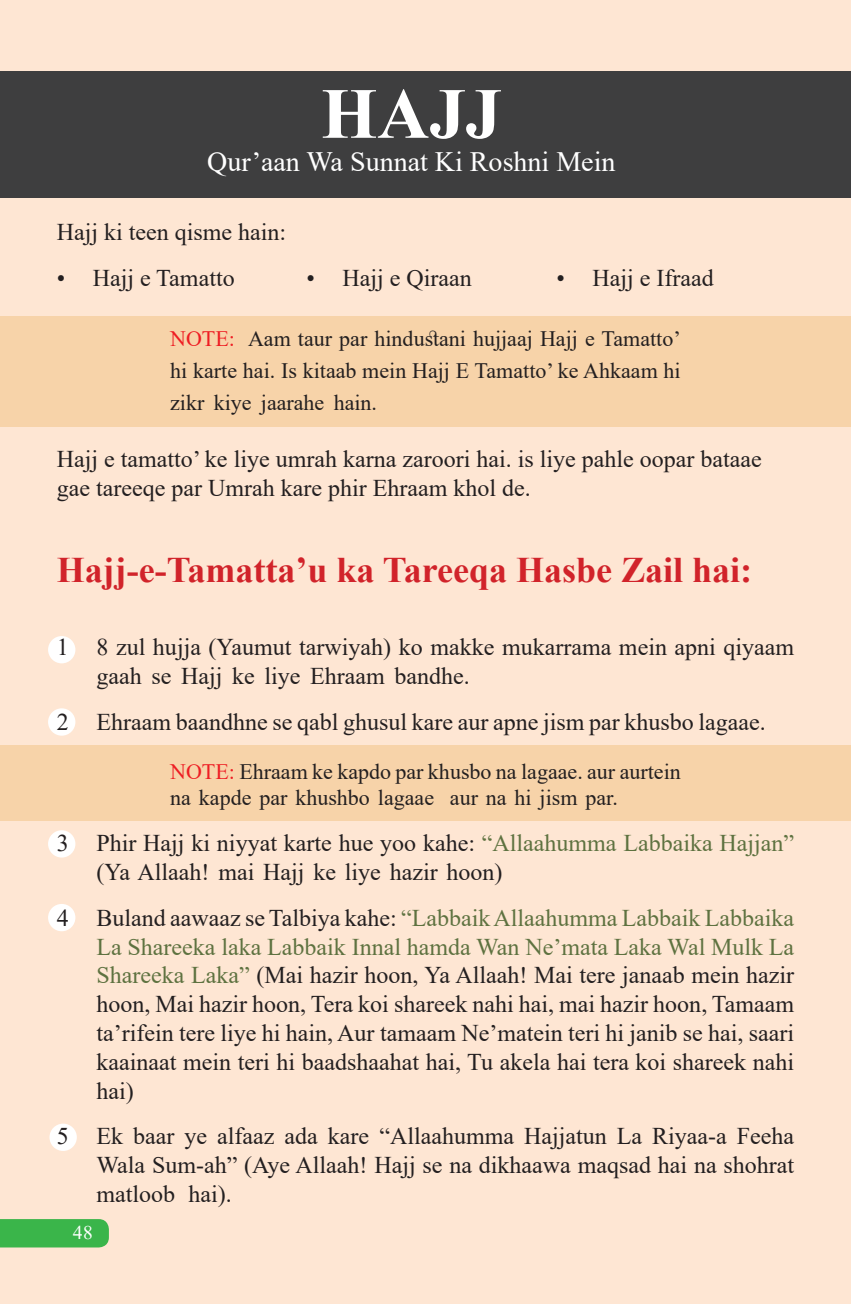
<style>
.page{position:relative;width:851px;height:1304px;background:#fff}
.page>*{position:absolute;margin:0;border:0;box-sizing:border-box;transform-origin:0 0}
.Eng-Points{font:700 72px "Times New Roman";color:#fff}
.Eng-Points-2{font:700 36px "Times New Roman";color:#d1232a}
.Eng-Points-3{font:28px "Times New Roman";color:#fff}
.Eng-Points-4{font:24px/28.8px "Times New Roman";color:#231f20}
.Eng-Points-5{font:24px "Times New Roman";color:#5e7240}
.t1{font:24px "Jameel Noori Nastaleeq";color:#fff}
.Eng-Points-6{font:22px/32px "Times New Roman";color:#231f20}
.s1{color:#ee1d23}
.s2{color:#5e7240}
.s3{color:#231f20}
</style>
<div class="page">
<div style="left:0;top:0;width:850px;height:1304px;background:#fee6d3"></div>
<div style="left:0;top:316px;width:850px;height:111px;background:#f7d3a9"></div>
<div style="left:0;top:745px;width:850px;height:76px;background:#f7d3a9"></div>
<div style="left:0;top:72px;width:850px;height:126px;background:#3e3e3f"></div>
<div style="left:48px;top:636px;width:27px;height:27px;background:#fff;border-radius:50%"></div>
<div style="left:48px;top:708px;width:27px;height:28px;background:#fff;border-radius:50%"></div>
<div style="left:48px;top:830px;width:27px;height:28px;background:#fff;border-radius:50%"></div>
<div style="left:48px;top:904px;width:27px;height:27px;background:#fff;border-radius:50%"></div>
<div style="left:49px;top:1124px;width:28px;height:27px;background:#fff;border-radius:50%"></div>
<div style="left:0;top:1219px;width:109px;height:28px;background:#3ab54a"></div>
<p class="Eng-Points" style="left:321px;top:62px;width:181px">HAJJ</p>
<p class="Eng-Points-3" style="left:207px;top:142px;width:410px">Qur’aan Wa Sunnat Ki Roshni Mein</p>
<p class="Eng-Points-4" style="left:57px;top:217px;width:231px">Hajj ki teen qisme hain:</p>
<p class="Eng-Points-4" style="left:57px;top:262px;width:10px">•</p>
<p class="Eng-Points-4" style="left:93px;top:262px;width:143px">Hajj e Tamatto</p>
<p class="Eng-Points-4" style="left:306px;top:262px;width:10px">•</p>
<p class="Eng-Points-4" style="left:342px;top:262px;width:131px">Hajj e Qiraan</p>
<p class="Eng-Points-4" style="left:556px;top:262px;width:10px">•</p>
<p class="Eng-Points-4" style="left:592px;top:262px;width:123px">Hajj e Ifraad</p>
<p class="Eng-Points-6" style="left:248px;top:322px;width:434px">Aam taur par hindustani hujjaaj Hajj e Tamatto‘</p>
<p class="Eng-Points-6" style="left:170px;top:322px;width:512px"><span class="s1">NOTE:<br></span>hi karte hai. Is kitaab mein Hajj E Tamatto’ ke Ahkaam hi zikr kiye jaarahe hain.</p>
<p class="Eng-Points-4" style="left:57px;top:444px;width:706px">Hajj e tamatto’ ke liye umrah karna zaroori hai. is liye pahle oopar bataae gae tareeqe par Umrah kare phir Ehraam khol de.</p>
<p class="Eng-Points-2" style="left:57px;top:544px;width:697px">Hajj -e- Tamatta u’ ka Tareeqa Hasbe Zail hai:</p>
<p class="Eng-Points-4" style="left:57px;top:632px;width:13px">1</p>
<p class="Eng-Points-4" style="left:57px;top:707px;width:13px">2</p>
<p class="Eng-Points-4" style="left:57px;top:828px;width:13px">3</p>
<p class="Eng-Points-4" style="left:57px;top:903px;width:13px">4</p>
<p class="Eng-Points-4" style="left:57px;top:1121px;width:13px">5</p>
<p class="Eng-Points-4" style="left:96px;top:632px;width:699px">8 zul hujja (Yaumut tarwiyah) ko makke mukarrama mein apni qiyaam</p>
<p class="Eng-Points-4" style="left:96px;top:661px;width:375px">gaah se Hajj ke liye Ehraam bandhe.</p>
<p class="Eng-Points-4" style="left:96px;top:707px;width:671px">Ehraam baandhne se qabl ghusul kare aur apne jism par khusbo lagaae.</p>
<p class="Eng-Points-6" style="left:450px;top:758px;width:232px;line-height:26.4px;text-indent:-280px"><span class="s1">NOTE:</span> Ehraam ke kapdo par khusbo na lagaae. aur aurtein aur na hi jism par.</p>
<p class="Eng-Points-6" style="left:170px;top:781px;width:265px">na kapde par khushbo lagaae</p>
<p class="Eng-Points-4" style="left:96px;top:828px;width:699px">Phir Hajj ki niyyat karte hue yoo kahe <span class="s2">“</span>: <span class="s2">Allaahumma Labbaika Hajjan“</span></p>
<p class="Eng-Points-4" style="left:96px;top:857px;width:407px">(Ya Allaah! mai Hajj ke liye hazir hoon(</p>
<p class="Eng-Points-5" style="left:96px;top:901px;width:699px"><span class="s3">Buland aawaaz se Talbiya kahe</span> “<span class="s3">:</span> LabbaikAllaahumma Labbaik Labbaika</p>
<p class="Eng-Points-4" style="left:96px;top:931px;width:699px;text-align:justify"><span class="s2">La Shareeka laka Labbaik Innal hamda Wan Ne’mata Laka Wal Mulk La Shareeka Laka”</span> (Mai hazir hoon, Ya Allaah! Mai tere janaab mein hazir hoon, Mai hazir hoon, Tera koi shareek nahi hai, mai hazir hoon, Tamaam ta’rifein tere liye hi hain, Aur tamaam Ne’matein teri hi janib se hai, saari kaainaat mein teri hi baadshaahat hai, Tu akela hai tera koi shareek nahi hai(</p>
<p class="Eng-Points-4" style="left:96px;top:1121px;width:699px">Ek baar ye alfaaz ada kare “Allaahumma Hajjatun La Riyaa a- Feeha</p>
<p class="Eng-Points-4" style="left:188px;top:1150px;width:607px;text-indent:-92px">Wala Sum-ah” (Aye Allaah! Hajj se na dikhaawa maqsad hai na shohrat hai .(</p>
<p class="Eng-Points-4" style="left:96px;top:1179px;width:80px">matloob</p>
<p class="t1" style="left:73px;top:1217px;width:22px">48</p>
</div>
